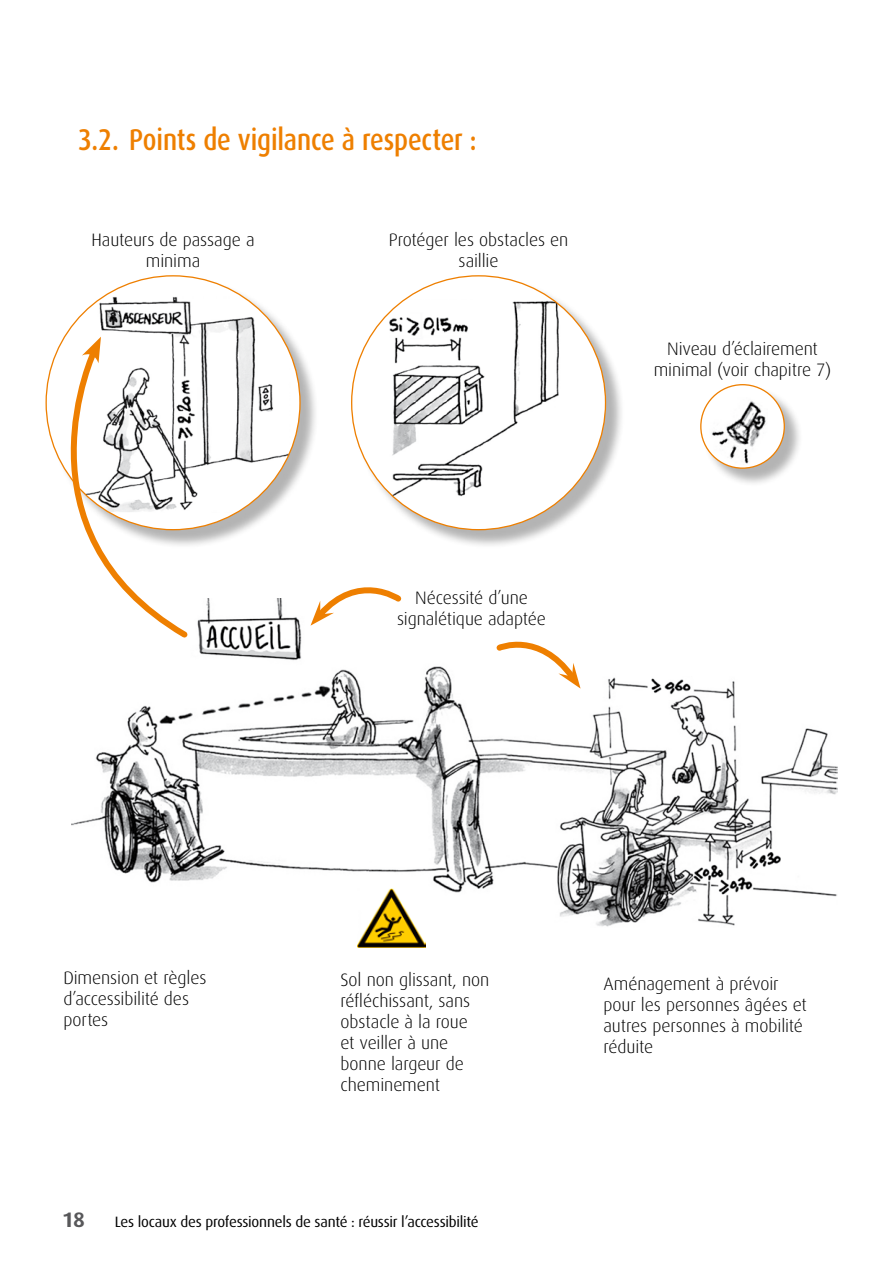
<style>
.page{position:relative;width:893px;height:1263px;background:#fff}
.page>*{position:absolute;margin:0;border:0;box-sizing:border-box;transform-origin:0 0}
.t1{font:500 30px "Dax";letter-spacing:-.005em;color:#ee7f00;scale:.85 1}
.t2{font:700 21px "Dax";color:#58585a}
.t3{font:300 18px/21px "Dax";letter-spacing:-.005em;color:#000;text-align:center}
.t4{font:15px "Dax";letter-spacing:-.015em;color:#000}
</style>
<div class="page">
<img style="left:72px;top:599px;width:765px;height:328px">
<div style="left:48px;top:277px;width:271px;height:272px;background:#000;opacity:.3"></div>
<div style="left:46px;top:276px;width:254px;height:254px;background:#fff;border-radius:50%"></div>
<img style="left:78px;top:296px;width:213px;height:216px">
<div style="left:702px;top:386px;width:101px;height:101px;background:#000;opacity:.3"></div>
<div style="left:701px;top:385px;width:83px;height:83px;background:#fff;border-radius:50%"></div>
<img style="left:709px;top:398px;width:59px;height:67px">
<div style="left:353px;top:277px;width:272px;height:272px;background:#000;opacity:.3"></div>
<div style="left:352px;top:276px;width:253px;height:254px;background:#fff;border-radius:50%"></div>
<img style="left:355px;top:300px;width:209px;height:212px">
<svg style="left:45px;top:344px;width:148px;height:299px"></svg>
<svg style="left:82px;top:337px;width:19px;height:26px"></svg>
<svg style="left:493px;top:631px;width:87px;height:57px"></svg>
<svg style="left:310px;top:587px;width:94px;height:39px"></svg>
<img style="left:358px;top:888px;width:67px;height:60px">
<h1 class="t1" style="left:78px;top:123px;width:470px">3.2. Points de vigilance à respecter :</h1>
<p class="t3" style="left:91px;top:230px;width:165px">Hauteurs de passage a minima</p>
<p class="t3" style="left:389px;top:230px;width:181px">Protéger les obstacles en saillie</p>
<p class="t3" style="left:397px;top:587px;width:150px">Nécessité d’une signalétique adaptée</p>
<p class="t3" style="left:654px;top:338px;width:179px">Niveau d’éclairement minimal (voir chapitre 7)</p>
<p class="t3" style="left:63px;top:967px;width:145px;text-align:left">Dimension et règles d’accessibilité des portes</p>
<p class="t3" style="left:340px;top:969px;width:150px;text-align:left">Sol non glissant, non réfléchissant, sans obstacle à la roue<br>et veiller à une bonne largeur de cheminement</p>
<p class="t2" style="left:62px;top:1207px;width:24px">18</p>
<p class="t4" style="left:115px;top:1213px;width:365px">Les locaux des professionnels de santé : réussir l’accessibilité</p>
<p class="t3" style="left:603px;top:973px;width:205px;text-align:left">Aménagement à prévoir pour les personnes âgées et autres personnes à mobilité réduite</p>
</div>
